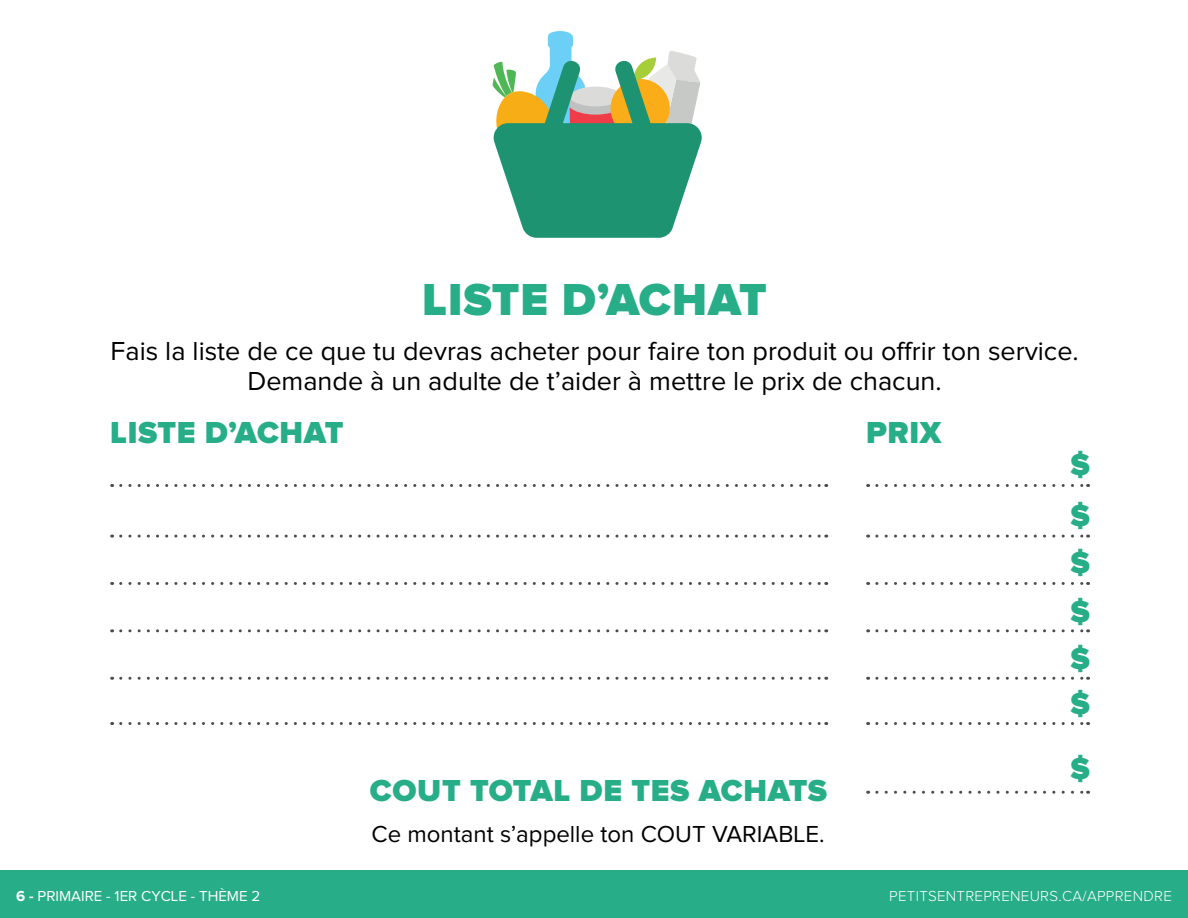
<style>
.page{position:relative;width:1188px;height:918px;background:#fff}
.page>*{position:absolute;margin:0;border:0;box-sizing:border-box;transform-origin:0 0}
.t1{font:900 46.5px "Proxima Nova";letter-spacing:.02em;color:#27ae88}
.t2{font:900 31.5px/64.9px "Proxima Nova";letter-spacing:.02em;color:#27ae88}
.t3{font:27px/30px "Proxima Nova";color:#000;text-align:center}
.t4{font:24px "Proxima Nova";color:#000}
.titre_orange{font:300 15px "Proxima Nova";letter-spacing:.02em;color:#fff}
.titre_orange-2{font:15px "Proxima Nova";color:#fff}
.s1{font-weight:700}
</style>
<div class="page">
<div style="left:0;top:870px;width:1188px;height:47px;background:#27ae88"></div>
<svg style="left:492px;top:31px;width:210px;height:207px"></svg>
<svg style="left:121px;top:484px;width:706px;height:3px"></svg>
<svg style="left:877px;top:484px;width:212px;height:3px"></svg>
<svg style="left:121px;top:535px;width:706px;height:3px"></svg>
<svg style="left:877px;top:535px;width:212px;height:3px"></svg>
<svg style="left:121px;top:582px;width:706px;height:3px"></svg>
<svg style="left:877px;top:582px;width:212px;height:3px"></svg>
<svg style="left:121px;top:629px;width:706px;height:3px"></svg>
<svg style="left:877px;top:629px;width:212px;height:3px"></svg>
<svg style="left:121px;top:722px;width:706px;height:3px"></svg>
<svg style="left:877px;top:722px;width:212px;height:3px"></svg>
<svg style="left:877px;top:791px;width:212px;height:3px"></svg>
<svg style="left:121px;top:677px;width:706px;height:3px"></svg>
<svg style="left:877px;top:677px;width:212px;height:3px"></svg>
<div style="left:0;top:872px;width:1188px;height:46px;background:#27ae88"></div>
<p class="t1" style="left:422px;top:278px;width:346px">LISTE D’ACHAT</p>
<p class="t3" style="left:111px;top:337px;width:970px">Fais la liste de ce que tu devras acheter pour faire ton produit ou offrir ton service.<br>Demande à un adulte de t’aider à mettre le prix de chacun.</p>
<p class="t2" style="left:110px;top:402px;width:235px">LISTE D’ACHAT</p>
<p class="t2" style="left:866px;top:402px;width:77px">PRIX</p>
<p class="t2" style="left:370px;top:759px;width:459px">COUT TOTAL DE TES ACHATS</p>
<p class="t4" style="left:372px;top:823px;width:455px">Ce montant s’appelle ton COUT VARIABLE.</p>
<p class="t2" style="left:1070px;top:434px;width:22px">$</p>
<p class="t2" style="left:1070px;top:484px;width:22px">$</p>
<p class="t2" style="left:1070px;top:531px;width:22px">$</p>
<p class="t2" style="left:1070px;top:581px;width:22px">$</p>
<p class="t2" style="left:1070px;top:627px;width:22px">$</p>
<p class="t2" style="left:1070px;top:673px;width:22px">$ $</p>
<p class="titre_orange-2" style="left:16px;top:889px;width:246px"><span class="s1">6 -</span> PRIMAIRE - 1ER CYCLE - THÈME 2</p>
<p class="titre_orange" style="left:889px;top:889px;width:284px">PETITSENTREPRENEURS.CA/APPRENDRE</p>
<p class="titre_orange" style="left:884px;top:888px;width:284px">PETITSENTREPRENEURS.CA/APPRENDRE</p>
</div>
